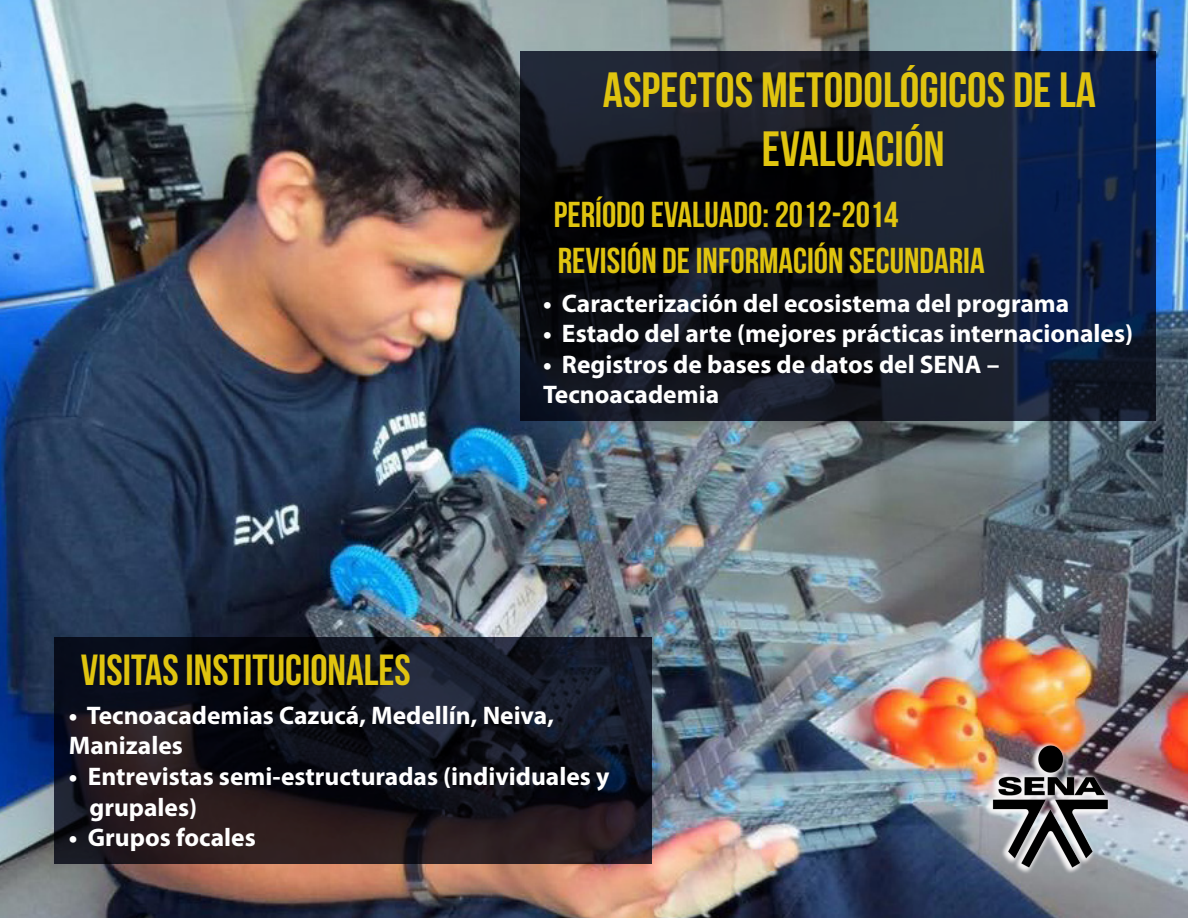
<style>
.page{position:relative;width:1188px;height:918px;background:#fff}
.page>*{position:absolute;margin:0;border:0;box-sizing:border-box;transform-origin:0 0}
.t1{font:700 49.5px "Bebas Neue";color:#e0c40f}
.t2{font:700 43.5px "Bebas Neue";color:#e0c40f}
.t3{font:700 36px "Bebas Neue";color:#e0c40f}
.t4{font:700 25.5px/30.6px "Myriad Pro";color:#fff}
</style>
<div class="page">
<img style="left:0;top:0;width:1188px;height:918px">
<svg style="left:520px;top:51px;width:636px;height:370px;background:#111828"></svg>
<svg style="left:54px;top:638px;width:597px;height:226px;background:#16141d"></svg>
<img style="left:983px;top:731px;width:157px;height:150px">
<p class="t1" style="left:603px;top:63px;width:495px">ASPECTOS METODOLÓGICOS DE LA</p>
<p class="t1" style="left:762px;top:122px;width:184px">EVALUACIÓN</p>
<p class="t3" style="left:554px;top:195px;width:346px">PERÍODO EVALUADO: 2012-2014</p>
<p class="t3" style="left:558px;top:241px;width:428px">REVISIÓN DE INFORMACIÓN SECUNDARIA</p>
<p class="t2" style="left:81px;top:646px;width:332px">VISITAS INSTITUCIONALES</p>
<p class="t4" style="left:543px;top:287px;width:528px">• Caracterización del ecosistema del programa</p>
<p class="t4" style="left:543px;top:317px;width:592px">• Estado del arte (mejores prácticas internacionales)</p>
<p class="t4" style="left:543px;top:348px;width:458px">• Registros de bases de datos del SENA –<br>Tecnoacademia</p>
<p class="t4" style="left:69px;top:699px;width:487px">• Tecnoacademias Cazucá, Medellín, Neiva,<br>Manizales</p>
<p class="t4" style="left:69px;top:760px;width:542px">• Entrevistas semi-estructuradas (individuales y</p>
<p class="t4" style="left:89px;top:791px;width:109px">grupales)</p>
<p class="t4" style="left:69px;top:822px;width:188px">• Grupos focales</p>
</div>
